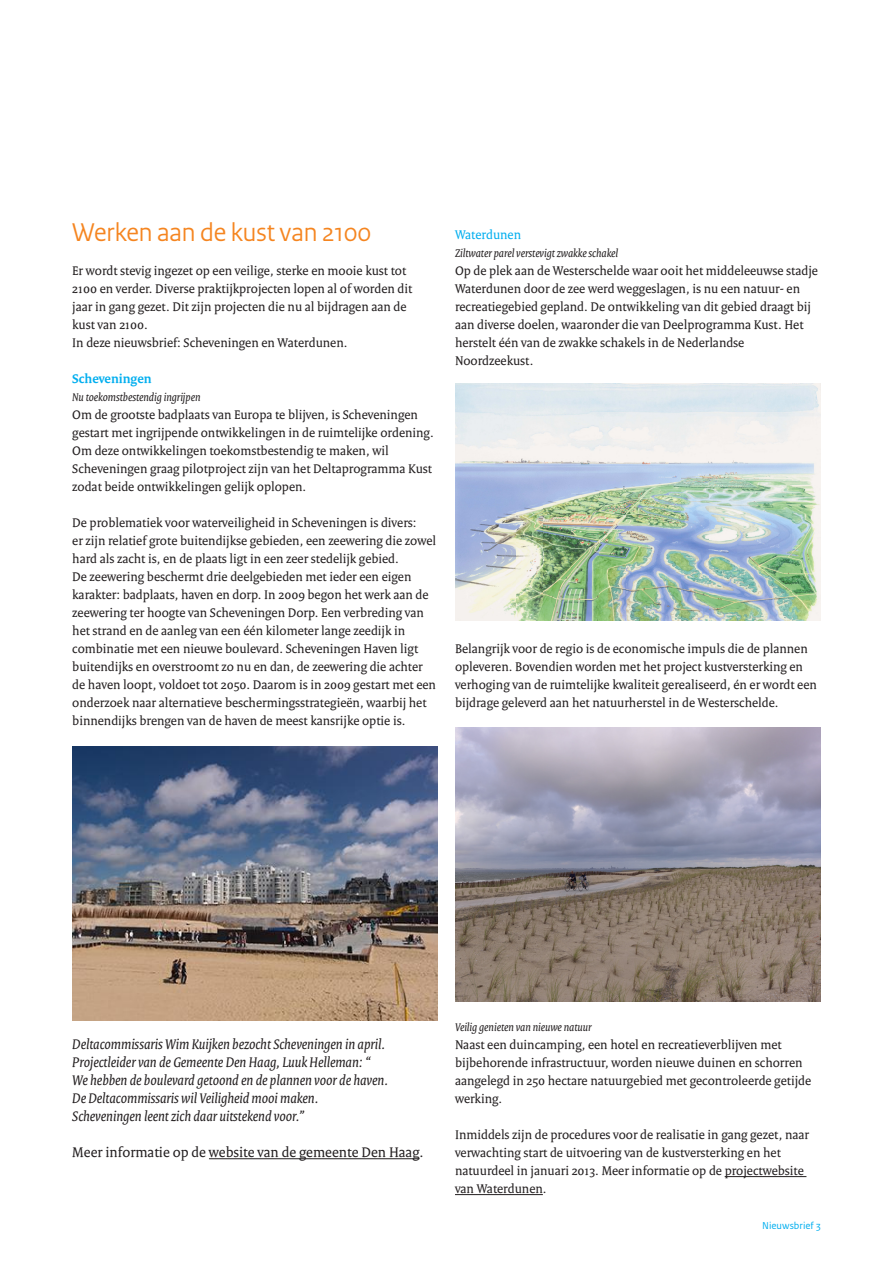
<style>
.page{position:relative;width:893px;height:1263px;background:#fff}
.page>*{position:absolute;margin:0;border:0;box-sizing:border-box;transform-origin:0 0}
._03_RO_Kop{font:27px "Rijksoverheid Sans Heading";color:#f58520}
.t1{font:italic 15px/18px "Rijksoverheid Serif";color:#231f20}
.t2{font:15px "Rijksoverheid Serif";color:#231f20}
._10_RO_Broodtekst{font:13.5px/18px "Rijksoverheid Serif";color:#231f20}
._06_RO_Subalineakop{font:700 13.5px "Rijksoverheid Serif";color:#00aeef}
._06_RO_Subalineakop-2{font:13.5px "Rijksoverheid Serif";color:#00aeef}
._07_RO_Tussenkop{font:italic 12px "Rijksoverheid Serif";color:#231f20}
._18_RO_Voetregel_Rec{font:10.5px "Rijksoverheid Sans Text";color:#00aeef}
</style>
<div class="page">
<hr style="left:209px;top:1158px;width:210px;height:1px;background:#231f20">
<hr style="left:725px;top:1176px;width:81px;height:1px;background:#231f20">
<hr style="left:455px;top:1194px;width:88px;height:1px;background:#231f20">
<img style="left:72px;top:746px;width:366px;height:274px">
<img style="left:455px;top:727px;width:366px;height:274px">
<img style="left:455px;top:383px;width:366px;height:237px">
<p class="_03_RO_Kop" style="left:72px;top:217px;width:301px">Werken aan de kust van 2100</p>
<p class="_10_RO_Broodtekst" style="left:72px;top:262px;width:336px">Er wordt stevig ingezet op een veilige, sterke en mooie kust tot</p>
<p class="_10_RO_Broodtekst" style="left:72px;top:280px;width:341px">2100 en verder. Diverse praktijkprojecten lopen al of worden dit</p>
<p class="_10_RO_Broodtekst" style="left:72px;top:298px;width:336px">jaar in gang gezet. Dit zijn projecten die nu al bijdragen aan de</p>
<p class="_10_RO_Broodtekst" style="left:72px;top:316px;width:77px">kust van 2100.</p>
<p class="_10_RO_Broodtekst" style="left:72px;top:334px;width:277px">In deze nieuwsbrief: Scheveningen en Waterdunen.</p>
<p class="_06_RO_Subalineakop" style="left:72px;top:371px;width:81px">Scheveningen</p>
<p class="_07_RO_Tussenkop" style="left:72px;top:390px;width:130px">Nu toekomstbestendig ingrijpen</p>
<p class="_10_RO_Broodtekst" style="left:72px;top:406px;width:347px">Om de grootste badplaats van Europa te blijven, is Scheveningen</p>
<p class="_10_RO_Broodtekst" style="left:72px;top:424px;width:363px">gestart met ingrijpende ontwikkelingen in de ruimtelijke ordening.</p>
<p class="_10_RO_Broodtekst" style="left:72px;top:442px;width:318px">Om deze ontwikkelingen toekomstbestendig te maken, wil</p>
<p class="_10_RO_Broodtekst" style="left:72px;top:460px;width:361px">Scheveningen graag pilotproject zijn van het Deltaprogramma Kust</p>
<p class="_10_RO_Broodtekst" style="left:72px;top:478px;width:235px">zodat beide ontwikkelingen gelijk oplopen.</p>
<p class="_10_RO_Broodtekst" style="left:72px;top:514px;width:346px">De problematiek voor waterveiligheid in Scheveningen is divers:</p>
<p class="_10_RO_Broodtekst" style="left:72px;top:532px;width:365px">er zijn relatief grote buitendijkse gebieden, een zeewering die zowel</p>
<p class="_10_RO_Broodtekst" style="left:72px;top:550px;width:328px">hard als zacht is, en de plaats ligt in een zeer stedelijk gebied.</p>
<p class="_10_RO_Broodtekst" style="left:72px;top:568px;width:341px">De zeewering beschermt drie deelgebieden met ieder een eigen</p>
<p class="_10_RO_Broodtekst" style="left:72px;top:586px;width:358px">karakter: badplaats, haven en dorp. In 2009 begon het werk aan de</p>
<p class="_10_RO_Broodtekst" style="left:72px;top:604px;width:353px">zeewering ter hoogte van Scheveningen Dorp. Een verbreding van</p>
<p class="_10_RO_Broodtekst" style="left:72px;top:622px;width:334px">het strand en de aanleg van een één kilometer lange zeedijk in</p>
<p class="_10_RO_Broodtekst" style="left:72px;top:640px;width:365px">combinatie met een nieuwe boulevard. Scheveningen Haven ligt buitendijks en overstroomt zo nu en dan, de zeewering die achter de haven loopt, voldoet tot 2050. Daarom is in 2009 gestart met een onderzoek naar alternatieve beschermingsstrategieën, waarbij het binnendijks brengen van de haven de meest kansrijke optie is.</p>
<p class="_06_RO_Subalineakop-2" style="left:455px;top:227px;width:68px">Waterdunen</p>
<p class="_07_RO_Tussenkop" style="left:455px;top:246px;width:165px">Ziltwater parel verstevigt zwakke schakel</p>
<p class="_10_RO_Broodtekst" style="left:455px;top:262px;width:364px">Op de plek aan de Westerschelde waar ooit het middeleeuwse stadje</p>
<p class="_10_RO_Broodtekst" style="left:455px;top:280px;width:347px">Waterdunen door de zee werd weggeslagen, is nu een natuur- en</p>
<p class="_10_RO_Broodtekst" style="left:455px;top:298px;width:357px">recreatiegebied gepland. De ontwikkeling van dit gebied draagt bij</p>
<p class="_10_RO_Broodtekst" style="left:455px;top:316px;width:350px">aan diverse doelen, waaronder die van Deelprogramma Kust. Het</p>
<p class="_10_RO_Broodtekst" style="left:455px;top:334px;width:291px">herstelt één van de zwakke schakels in de Nederlandse</p>
<p class="_10_RO_Broodtekst" style="left:455px;top:352px;width:80px">Noordzeekust.</p>
<p class="_10_RO_Broodtekst" style="left:455px;top:640px;width:354px">Belangrijk voor de regio is de economische impuls die de plannen</p>
<p class="_10_RO_Broodtekst" style="left:455px;top:658px;width:350px">opleveren. Bovendien worden met het project kustversterking en</p>
<p class="_10_RO_Broodtekst" style="left:455px;top:676px;width:363px">verhoging van de ruimtelijke kwaliteit gerealiseerd, én er wordt een</p>
<p class="_10_RO_Broodtekst" style="left:455px;top:694px;width:325px">bijdrage geleverd aan het natuurherstel in de Westerschelde.</p>
<p class="t1" style="left:72px;top:1035px;width:315px">Deltacommissaris Wim Kuijken bezocht Scheveningen in april.<br>Projectleider van de Gemeente Den Haag, Luuk Helleman: “</p>
<p class="t1" style="left:72px;top:1071px;width:318px">We hebben de boulevard getoond en de plannen voor de haven.</p>
<p class="t1" style="left:72px;top:1089px;width:248px">De Deltacommissaris wil Veiligheid mooi maken.</p>
<p class="t1" style="left:72px;top:1107px;width:234px">Scheveningen leent zich daar uitstekend voor.”</p>
<p class="t2" style="left:72px;top:1143px;width:353px">Meer informatie op de website van de gemeente Den Haag.</p>
<p class="_07_RO_Tussenkop" style="left:455px;top:1020px;width:138px">Veilig genieten van nieuwe natuur</p>
<p class="_10_RO_Broodtekst" style="left:455px;top:1036px;width:328px">Naast een duincamping, een hotel en recreatieverblijven met</p>
<p class="_10_RO_Broodtekst" style="left:455px;top:1054px;width:349px">bijbehorende infrastructuur, worden nieuwe duinen en schorren</p>
<p class="_10_RO_Broodtekst" style="left:455px;top:1072px;width:358px">aangelegd in 250 hectare natuurgebied met gecontroleerde getijde</p>
<p class="_10_RO_Broodtekst" style="left:455px;top:1090px;width:49px">werking.</p>
<p class="_10_RO_Broodtekst" style="left:455px;top:1126px;width:356px">Inmiddels zijn de procedures voor de realisatie in gang gezet, naar</p>
<p class="_10_RO_Broodtekst" style="left:455px;top:1144px;width:327px">verwachting start de uitvoering van de kustversterking en het</p>
<p class="_10_RO_Broodtekst" style="left:455px;top:1162px;width:350px">natuurdeel in januari 2013. Meer informatie op de projectwebsite van Waterdunen.</p>
<p class="_18_RO_Voetregel_Rec" style="left:762px;top:1220px;width:60px">Nieuwsbrief 3</p>
</div>
